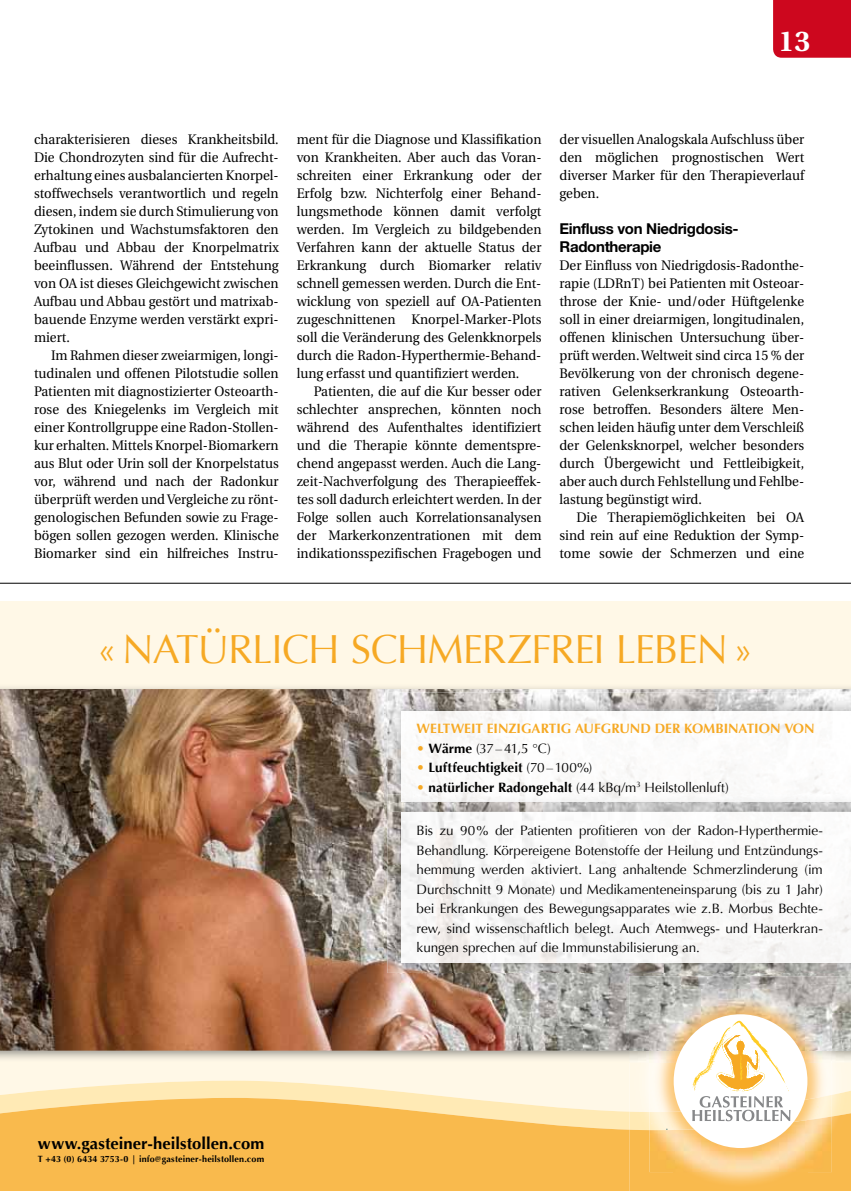
<style>
.page{position:relative;width:851px;height:1191px;background:#fff}
.page>*{position:absolute;margin:0;border:0;box-sizing:border-box;transform-origin:0 0}
.t1{font:40.5px "Optima";letter-spacing:-.025em;color:#f6a924}
.t2{font:700 28.5px "Utopia";color:#fff}
.t3{font:700 16.65px "Optima";letter-spacing:.005em;color:#000}
.t4{font:700 15px/18px "Helvetica Neue";letter-spacing:-.02em;color:#000}
.t5{font:13.8px/18px "Utopia";color:#000;text-align:justify;scale:.95 1}
.t6{font:13.5px/19.5px "Optima";letter-spacing:-.005em;color:#000;text-align:justify}
.t7{font:700 13.5px "Optima";color:#f6a924}
.t8{font:700 13.5px "Optima";letter-spacing:.005em;color:#000}
.t9{font:700 9px "Optima";letter-spacing:.015em;color:#000}
.s1{color:#f6a924}
.s2{font-weight:700}
.s3{font-weight:400;color:#f6a924}
.s4{font-weight:400}
</style>
<div class="page">
<div style="left:773px;top:0;width:77px;height:58px;background:#cd071e"></div>
<div style="left:0;top:601px;width:850px;height:479px;background:#fff8e7"></div>
<svg style="left:0;top:1080px;width:629px;height:17px;background:#fff1d0"></svg>
<svg style="left:0;top:1097px;width:629px;height:94px;background:#f9c05c"></svg>
<img style="left:0;top:683px;width:850px;height:367px">
<img style="left:0;top:1050px;width:629px;height:12px">
<img style="left:387px;top:692px;width:463px;height:40px">
<img style="left:387px;top:732px;width:14px;height:62px">
<img style="left:401px;top:711px;width:449px;height:83px">
<img style="left:387px;top:794px;width:463px;height:71px">
<img style="left:387px;top:865px;width:53px;height:108px">
<img style="left:440px;top:962px;width:410px;height:11px">
<img style="left:401px;top:813px;width:449px;height:149px">
<img style="left:629px;top:1050px;width:221px;height:40px">
<img style="left:629px;top:1090px;width:221px;height:39px">
<div style="left:629px;top:1129px;width:44px;height:62px;background:#f9ba4d"></div>
<img style="left:807px;top:1113px;width:43px;height:78px">
<img style="left:673px;top:1172px;width:134px;height:19px">
<img style="left:629px;top:976px;width:221px;height:37px">
<img style="left:629px;top:1013px;width:20px;height:37px">
<img style="left:831px;top:1013px;width:19px;height:37px">
<img style="left:649px;top:989px;width:182px;height:105px">
<img style="left:649px;top:1094px;width:182px;height:22px">
<img style="left:649px;top:1116px;width:182px;height:56px">
<div style="left:673px;top:1014px;width:134px;height:134px;background:#fff;border-radius:50%"></div>
<svg style="left:692px;top:1020px;width:98px;height:101px"></svg>
<hr style="left:0;top:583px;width:850px;height:1px;background:#000">
<h2 class="t2" style="left:778px;top:25px;width:33px">13</h2>
<p class="t5" style="left:34px;top:131px;width:259px">charakterisieren dieses Krankheitsbild.<br>Die Chondrozyten sind für die Aufrecht&shy;erhaltung eines ausbalancierten Knorpel&shy;stoffwechsels verantwortlich und regeln diesen, indem sie durch Stimulierung von Zytokinen und Wachstumsfaktoren den Aufbau und Abbau der Knorpelmatrix beeinflussen. Während der Entstehung von OA ist dieses Gleichgewicht zwischen Aufbau und Abbau gestört und matrixab&shy;bauende Enzyme werden verstärkt expri&shy;miert.</p>
<p class="t5" style="left:34px;top:346px;width:259px;text-indent:17px">Im Rahmen dieser zweiarmigen, longi&shy;tudinalen und offenen Pilotstudie sollen Patienten mit diagnostizierter Osteoarth&shy;rose des Kniegelenks im Vergleich mit einer Kontrollgruppe eine Radon-Stollen&shy;kur erhalten. Mittels Knorpel-Biomarkern aus Blut oder Urin soll der Knorpelstatus vor, während und nach der Radonkur überprüft werden und Vergleiche zu rönt&shy;genologischen Befunden sowie zu Frage&shy;bögen sollen gezogen werden. Klinische Biomarker sind ein hilfreiches Instru-</p>
<p class="t5" style="left:297px;top:130px;width:259px">ment für die Diagnose und Klassifikation von Krankheiten. Aber auch das Voran&shy;schreiten einer Erkrankung oder der Erfolg bzw. Nichterfolg einer Behand&shy;lungsmethode können damit verfolgt werden. Im Vergleich zu bildgebenden Verfahren kann der aktuelle Status der Erkrankung durch Biomarker relativ schnell gemessen werden. Durch die Ent&shy;wicklung von speziell auf OA-Patienten zugeschnittenen Knorpel-Marker-Plots soll die Veränderung des Gelenkknorpels durch die Radon-Hyperthermie-Behand&shy;lung erfasst und quantifiziert werden.</p>
<p class="t5" style="left:297px;top:382px;width:259px;text-indent:17px">Patienten, die auf die Kur besser oder schlechter ansprechen, könnten noch während des Aufenthaltes identifiziert und die Therapie könnte dementspre&shy;chend angepasst werden. Auch die Lang&shy;zeit-Nachverfolgung des Therapieeffek&shy;tes soll dadurch erleichtert werden. In der Folge sollen auch Korrelationsanalysen der Markerkonzentrationen mit dem indikationsspezifischen Fragebogen und</p>
<p class="t5" style="left:559px;top:130px;width:259px">der visuellen Analogskala Aufschluss über den möglichen prognostischen Wert diverser Marker für den Therapieverlauf geben.</p>
<p class="t4" style="left:559px;top:219px;width:181px">Einfluss von Niedrigdosis-<br>Radontherapie</p>
<p class="t5" style="left:559px;top:257px;width:259px">Der Einfluss von Niedrigdosis-Radonthe&shy;rapie (LDRnT) bei Patienten mit Osteoar&shy;throse der Knie- und/oder Hüftgelenke soll in einer dreiarmigen, longitudinalen, offenen klinischen Untersuchung über&shy;prüft werden. Weltweit sind circa 15 % der Bevölkerung von der chronisch degene&shy;rativen Gelenkserkrankung Osteoarth&shy;rose betroffen. Besonders ältere Men&shy;schen leiden häufig unter dem Verschleiß der Gelenksknorpel, welcher besonders durch Übergewicht und Fettleibigkeit, aber auch durch Fehlstellung und Fehlbe&shy;lastung begünstigt wird.</p>
<p class="t5" style="left:559px;top:508px;width:259px;text-indent:17px">Die Therapiemöglichkeiten bei OA sind rein auf eine Reduktion der Symp&shy;tome sowie der Schmerzen und eine</p>
<h1 class="t1" style="left:97px;top:625px;width:658px">« NATÜRLICH SCHMERZFREI LEBEN »</h1>
<p class="t3" style="left:38px;top:1133px;width:228px">www.gasteiner-heilstollen.com</p>
<p class="t9" style="left:38px;top:1154px;width:228px">T +43 (0) 6434 3753-0 | info@gasteiner-heilstollen.com</p>
<p class="t7" style="left:416px;top:721px;width:399px">WELTWEIT EINZIGARTIG AUFGRUND DER KOMBINATION VON</p>
<p class="t6" style="left:416px;top:739px;width:136px"><span class="s1">•</span> <span class="s2">Wärme</span> (37 – 41,5 °C)</p>
<p class="t8" style="left:416px;top:760px;width:177px"><span class="s3">•</span> Luftfeuchtigkeit <span class="s4">(70 – 100%)</span></p>
<p class="t6" style="left:416px;top:778px;width:314px"><span class="s1">•</span> <span class="s2">natürlicher Radongehalt</span> (44 kBq/m<sup>3</sup> Heilstollenluft)</p>
<p class="t6" style="left:416px;top:821px;width:408px">Bis zu 90 % der Patienten profitieren von der Radon-Hyperthermie-Behandlung. Körpereigene Botenstoffe der Heilung und Entzündungs&shy;hemmung werden aktiviert. Lang anhaltende Schmerzlinderung (im Durchschnitt 9 Monate) und Medikamenteneinsparung (bis zu 1 Jahr) bei Erkrankungen des Bewegungsapparates wie z.B. Morbus Bechte&shy;rew, sind wissenschaftlich belegt. Auch Atemwegs- und Hauterkran&shy;kungen sprechen auf die Immunstabilisierung an.</p>
</div>
